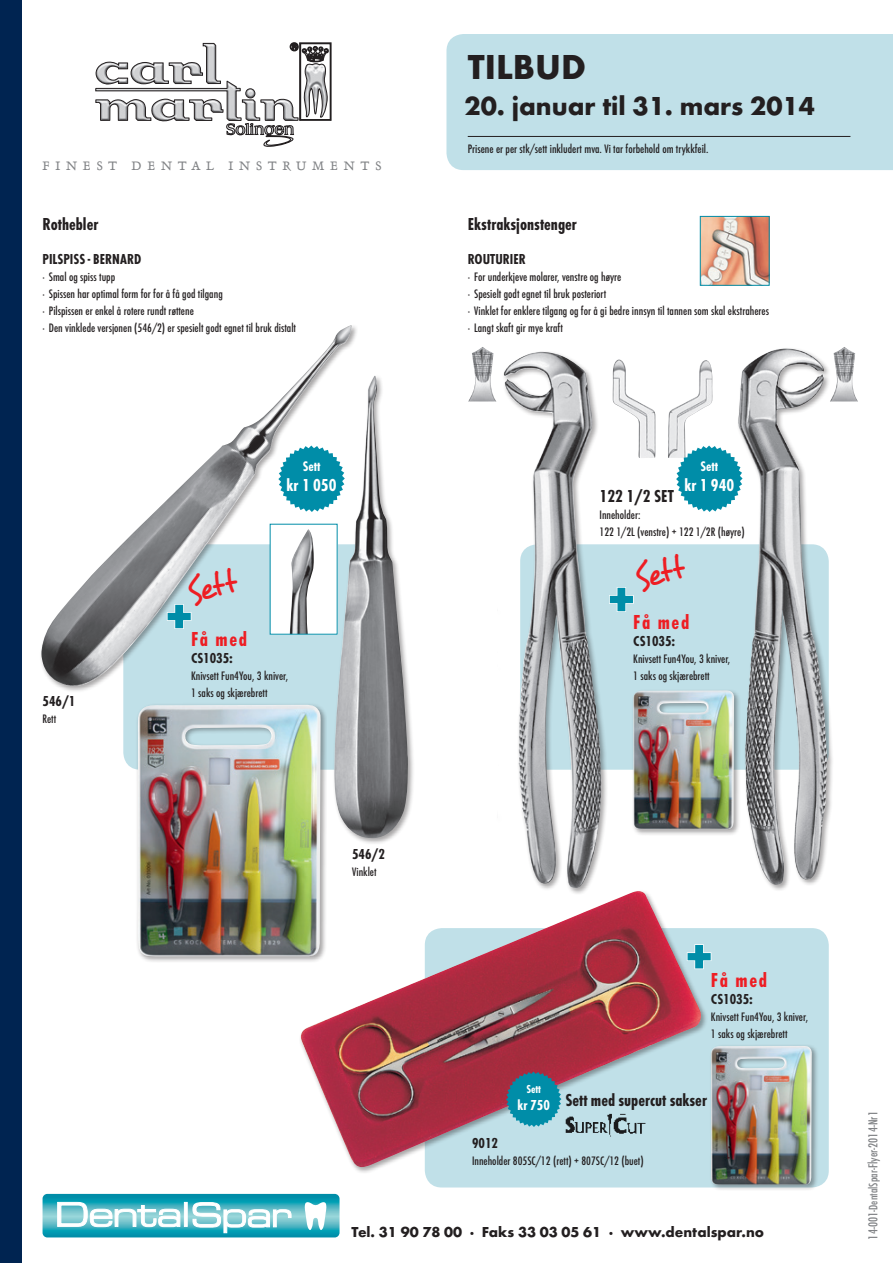
<style>
.page{position:relative;width:893px;height:1263px;background:#fff}
.page>*{position:absolute;margin:0;border:0;box-sizing:border-box;transform-origin:0 0}
.Beschreibung_8_5_pt{font:700 63px "Futura Con";color:#008da8}
.t1{font:700 36px "Futura";color:#231f20}
.t2{font:33px "Desyrel";color:#ee1d23}
.t3{font:700 27px "Futura";color:#231f20}
.Art_-Nr__10_pt{font:700 21px "Futura Con";letter-spacing:.08em;color:#ee1d23}
.Headline_12_pt{font:700 18px "Futura Con";color:#231f20}
.Beschreibung_gestuer{font:700 18px "Futura Con";color:#fff}
.grosse_Art_-Nr{font:700 18px "Futura Con";color:#231f20}
.t4{font:16.35px "Delphin LT I";letter-spacing:.35em;color:#808285}
.t5{font:700 15px "Futura";color:#231f20}
.grosse_Art_-Nr-2{font:700 15px "Futura Con";color:#231f20}
.Art_-Nr__10_pt-2{font:700 15px "Futura Con";color:#231f20}
.Beschreibung_8_5_pt-2{font:700 15px "Futura Con";color:#231f20}
.Beschreibung_gestuer-2{font:700 15px "Futura Con";color:#fff}
.Beschreibung_gestuer-3{font:700 14.4px "Futura Con";color:#fff}
.Beschreibung_9_pt{font:500 13.5px "Futura Con";color:#808285}
.Beschreibung_8_5_pt-3{font:500 12.75px/17px "Futura Con";color:#231f20}
.Headline_12_pt-2{font:500 12.75px/17px "Futura Con";color:#231f20}
.Beschreibung_gestuer-4{font:700 12px "Futura Con";color:#fff}
.s1{font-size:12.75px}
</style>
<div class="page">
<div style="left:425px;top:928px;width:404px;height:259px;background:#c0e0e8;border-radius:17px"></div>
<div style="left:520px;top:544px;width:309px;height:226px;background:#c0e0e8;border-radius:17px"></div>
<svg style="left:609px;top:587px;width:25px;height:25px"></svg>
<div style="left:631px;top:688px;width:110px;height:148px;background:#231f20;opacity:.4"></div>
<img style="left:633px;top:690px;width:97px;height:139px">
<div style="left:123px;top:544px;width:255px;height:226px;background:#c0e0e8;border-radius:17px"></div>
<svg style="left:43px;top:1194px;width:297px;height:43px"></svg>
<div style="left:0;top:0;width:21px;height:1263px;background:#002451"></div>
<svg style="left:95px;top:42px;width:236px;height:105px"></svg>
<div style="left:446px;top:34px;width:447px;height:136px;background:#c0e0e8"></div>
<hr style="left:468px;top:136px;width:382px;height:1px;background:#231f20">
<div style="left:332px;top:374px;width:83px;height:471px;background:#231f20;opacity:.4"></div>
<img style="left:334px;top:375px;width:74px;height:463px">
<div style="left:39px;top:324px;width:319px;height:369px;background:#231f20;opacity:.4"></div>
<img style="left:41px;top:325px;width:310px;height:361px">
<svg style="left:166px;top:603px;width:26px;height:27px"></svg>
<div style="left:136px;top:702px;width:191px;height:261px;background:#231f20;opacity:.4"></div>
<img style="left:138px;top:705px;width:183px;height:251px">
<div style="left:495px;top:350px;width:113px;height:545px;background:#231f20;opacity:.4"></div>
<img style="left:504px;top:352px;width:97px;height:536px">
<img style="left:468px;top:347px;width:28px;height:54px">
<div style="left:730px;top:346px;width:104px;height:546px;background:#231f20;opacity:.4"></div>
<img style="left:738px;top:349px;width:89px;height:536px">
<img style="left:830px;top:347px;width:28px;height:54px">
<img style="left:613px;top:359px;width:99px;height:99px">
<svg style="left:676px;top:446px;width:67px;height:66px"></svg>
<img style="left:702px;top:218px;width:66px;height:66px">
<div style="left:700px;top:216px;width:70px;height:70px;border:1px solid #008da8"></div>
<div style="left:299px;top:889px;width:409px;height:285px;background:#231f20;opacity:.4"></div>
<img style="left:301px;top:891px;width:400px;height:276px">
<img style="left:563px;top:1114px;width:86px;height:27px">
<svg style="left:686px;top:943px;width:26px;height:27px"></svg>
<div style="left:709px;top:1044px;width:110px;height:148px;background:#231f20;opacity:.4"></div>
<img style="left:710px;top:1046px;width:102px;height:139px">
<svg style="left:506px;top:1071px;width:55px;height:56px;background:#328aa1"></svg>
<svg style="left:278px;top:446px;width:67px;height:66px"></svg>
<p class="t4" style="left:43px;top:158px;width:341px">FINEST DENTAL INSTRUMENTS</p>
<p class="Headline_12_pt" style="left:43px;top:213px;width:57px">Rothebler</p>
<p class="Beschreibung_8_5_pt-2" style="left:43px;top:250px;width:100px">PILSPISS - BERNARD</p>
<p class="Beschreibung_8_5_pt-3" style="left:43px;top:268px;width:74px">· Smal og spiss tupp</p>
<p class="Beschreibung_8_5_pt-3" style="left:43px;top:285px;width:182px">· Spissen har optimal form for for å få god tilgang</p>
<p class="Beschreibung_8_5_pt-3" style="left:43px;top:302px;width:153px">· Pilspissen er enkel å rotere rundt røttene</p>
<p class="Beschreibung_8_5_pt-3" style="left:43px;top:319px;width:255px">· Den vinklede versjonen (546/2) er spesielt godt egnet til bruk distalt</p>
<p class="grosse_Art_-Nr-2" style="left:43px;top:692px;width:34px">546/1</p>
<p class="Beschreibung_8_5_pt-3" style="left:43px;top:710px;width:15px">Rett</p>
<p class="t2" style="left:182px;top:572px;width:52px;rotate:-12deg">Sett</p>
<p class="Beschreibung_8_5_pt" style="left:166px;top:580px;width:29px">+</p>
<p class="Beschreibung_gestuer-3" style="left:303px;top:458px;width:19px">Sett</p>
<p class="Beschreibung_gestuer" style="left:287px;top:475px;width:51px">kr 1 050</p>
<p class="Art_-Nr__10_pt" style="left:191px;top:627px;width:58px">Få med</p>
<p class="Art_-Nr__10_pt-2" style="left:191px;top:650px;width:43px">CS1035:</p>
<p class="Headline_12_pt-2" style="left:191px;top:668px;width:99px">Knivsett Fun4You, 3 kniver,<br>1 saks og skjærebrett</p>
<p class="grosse_Art_-Nr-2" style="left:352px;top:845px;width:34px">546/2</p>
<p class="Beschreibung_8_5_pt-3" style="left:352px;top:863px;width:26px">Vinklet</p>
<p class="t1" style="left:468px;top:45px;width:120px">TILBUD</p>
<p class="t3" style="left:465px;top:90px;width:352px">20. januar til 31. mars 2014</p>
<p class="Beschreibung_8_5_pt-3" style="left:468px;top:141px;width:242px">Prisene er per stk/sett inkludert mva. Vi tar forbehold om trykkfeil.</p>
<p class="Headline_12_pt" style="left:468px;top:213px;width:111px">Ekstraksjonstenger</p>
<p class="grosse_Art_-Nr-2" style="left:468px;top:250px;width:60px">ROUTURIER</p>
<p class="Beschreibung_8_5_pt-3" style="left:468px;top:268px;width:155px">· For underkjeve molarer, venstre og høyre</p>
<p class="Beschreibung_8_5_pt-3" style="left:468px;top:285px;width:140px">· Spesielt godt egnet til bruk posteriort</p>
<p class="Beschreibung_8_5_pt-3" style="left:468px;top:302px;width:303px">· Vinklet for enklere tilgang og for å gi bedre innsyn til tannen som skal ekstraheres</p>
<p class="Beschreibung_8_5_pt-3" style="left:468px;top:319px;width:97px">· Langt skaft gir mye kraft</p>
<p class="Beschreibung_gestuer-3" style="left:700px;top:458px;width:19px">Sett</p>
<p class="Beschreibung_gestuer" style="left:684px;top:475px;width:51px">kr 1 940</p>
<p class="grosse_Art_-Nr" style="left:600px;top:485px;width:76px">122 1/2 SET</p>
<p class="Beschreibung_8_5_pt-3" style="left:600px;top:506px;width:147px">Inneholder:<br>122 1/2L (venstre) + 122 1/2R (høyre)</p>
<p class="t2" style="left:630px;top:558px;width:52px;rotate:-12deg">Sett</p>
<p class="Beschreibung_8_5_pt" style="left:608px;top:563px;width:29px">+</p>
<p class="Art_-Nr__10_pt" style="left:633px;top:610px;width:58px">Få med</p>
<p class="Art_-Nr__10_pt-2" style="left:633px;top:633px;width:43px">CS1035:</p>
<p class="Headline_12_pt-2" style="left:633px;top:651px;width:99px">Knivsett Fun4You, 3 kniver,<br>1 saks og skjærebrett</p>
<p class="Beschreibung_8_5_pt" style="left:685px;top:921px;width:29px">+</p>
<p class="Art_-Nr__10_pt" style="left:711px;top:967px;width:58px">Få med</p>
<p class="Art_-Nr__10_pt-2" style="left:711px;top:990px;width:43px">CS1035:</p>
<p class="Headline_12_pt-2" style="left:711px;top:1008px;width:99px">Knivsett Fun4You, 3 kniver,<br>1 saks og skjærebrett</p>
<p class="Beschreibung_gestuer-4" style="left:526px;top:1082px;width:16px">Sett</p>
<p class="Beschreibung_gestuer-2" style="left:518px;top:1096px;width:34px">kr 750</p>
<p class="Headline_12_pt" style="left:565px;top:1089px;width:143px">Sett med supercut sakser</p>
<p class="grosse_Art_-Nr-2" style="left:472px;top:1134px;width:27px">9012</p>
<p class="Beschreibung_8_5_pt-3" style="left:472px;top:1153px;width:173px">Inneholder 805SC/12 (rett) + 807SC/12 (buet)</p>
<p class="t5" style="left:351px;top:1223px;width:414px">Tel. 31 90 78 00 · Faks 33 03 05 61 · www.dentalspar.no</p>
<p class="Beschreibung_9_pt" style="left:866px;top:1239px;width:130px;rotate:-90deg">14-001-<span class="s1">DentalSpar</span>-Flyer-2014-Nr1</p>
</div>
